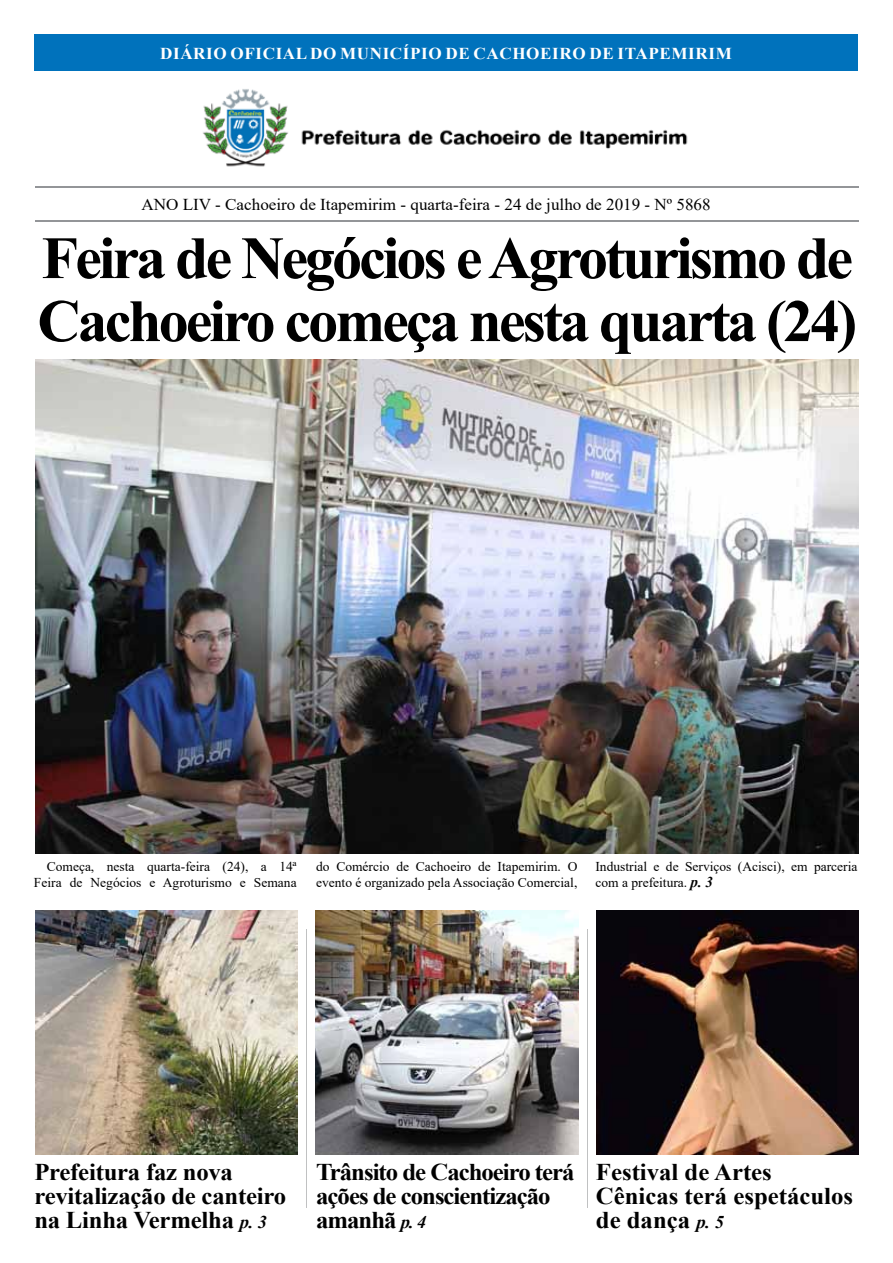
<style>
.page{position:relative;width:893px;height:1263px;background:#fff}
.page>*{position:absolute;margin:0;border:0;box-sizing:border-box;transform-origin:0 0}
.t1{font:700 60px/63px "Times New Roman";letter-spacing:-.05em;color:#000}
.t2{font:700 24px/24px "Times New Roman";letter-spacing:-.01em;color:#000}
.t3{font:700 24px/24px "Times New Roman";letter-spacing:-.04em;color:#000}
.t4{font:16.65px "Times New Roman";color:#000}
.t5{font:700 16.65px "Times New Roman";letter-spacing:.035em;color:#fff}
.t6{font:13.5px/16.2px "Times New Roman";color:#000}
.s1{font-weight:700;font-style:italic;font-size:15px}
.s2{font-style:italic;font-size:18px}
</style>
<div class="page">
<img style="left:36px;top:910px;width:262px;height:244px">
<img style="left:203px;top:89px;width:485px;height:78px">
<div style="left:34px;top:34px;width:824px;height:37px;background:#0072bc"></div>
<hr style="left:34px;top:186px;width:824px;height:2px;background:#939598">
<hr style="left:35px;top:220px;width:824px;height:2px;background:#939598">
<img style="left:36px;top:359px;width:822px;height:495px">
<img style="left:596px;top:910px;width:263px;height:244px">
<img style="left:315px;top:910px;width:264px;height:244px">
<p class="t5" style="left:160px;top:41px;width:573px">DIÁRIO OFICIAL DO MUNICÍPIO DE CACHOEIRO DE ITAPEMIRIM</p>
<p class="t4" style="left:141px;top:192px;width:571px">ANO LIV - Cachoeiro de Itapemirim - quarta-feira - 24 de julho de 2019 - Nº 5868</p>
<h1 class="t1" style="left:37px;top:225px;width:821px">Feira de Negócios e Agroturismo de<br>Cachoeiro começa nesta quarta (24)</h1>
<p class="t6" style="left:34px;top:858px;width:264px;text-align:right">Começa, nesta quarta-feira (24), a 14ª<br>Feira de Negócios e Agroturismo e Semana</p>
<p class="t6" style="left:316px;top:858px;width:263px">do Comércio de Cachoeiro de Itapemirim. O evento é organizado pela Associação Comercial,</p>
<p class="t6" style="left:595px;top:858px;width:264px">Industrial e de Serviços (Acisci), em parceria com a prefeitura. <span class="s1">p. 3</span></p>
<h2 class="t2" style="left:34px;top:1160px;width:253px">Prefeitura faz nova revitalização de canteiro na Linha Vermelha <span class="s2">p. 3</span></h2>
<h2 class="t3" style="left:316px;top:1159px;width:260px">Trânsito de Cachoeiro terá ações de conscientização amanhã <span class="s2">p. 4</span></h2>
<h2 class="t2" style="left:596px;top:1160px;width:259px">Festival de Artes<br>Cênicas terá espetáculos de dança <span class="s2">p. 5</span></h2>
</div>
